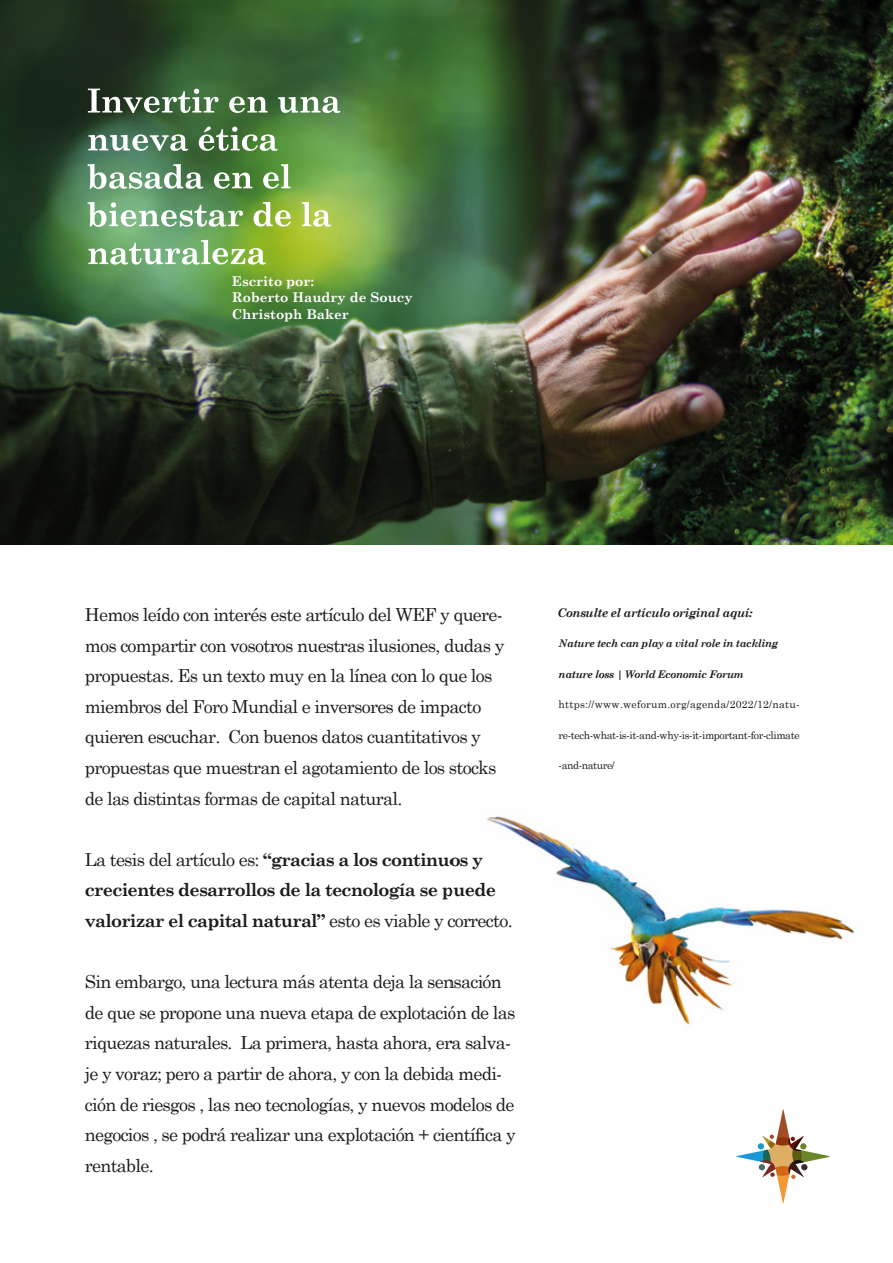
<style>
.page{position:relative;width:893px;height:1263px;background:#fff}
.page>*{position:absolute;margin:0;border:0;box-sizing:border-box;transform-origin:0 0}
.t1{font:18px/30.6px "Century Schoolbook";letter-spacing:-.04em;color:#1d1d1b}
.t2{font:700 18px/30.6px "Century Schoolbook";letter-spacing:-.04em;color:#1d1d1b}
.t3{font:700 13.5px/16.2px "Century Schoolbook";color:#fff}
.t4{font:italic 700 12px "Century Schoolbook";letter-spacing:-.04em;color:#1d1d1b}
.t5{font:italic 700 10.5px "Century Schoolbook";letter-spacing:-.04em;color:#1d1d1b}
.t6{font:10.5px "Century Schoolbook";letter-spacing:-.035em;color:#1d1d1b}
.t7{font:10.5px "Century Schoolbook";letter-spacing:.025em;color:#1d1d1b}
.s1{font-weight:400}
</style>
<div class="page">
<img style="left:0;top:0;width:893px;height:545px">
<svg style="left:88px;top:89px;width:131px;height:24px"></svg>
<svg style="left:229px;top:97px;width:39px;height:16px"></svg>
<svg style="left:278px;top:97px;width:62px;height:16px"></svg>
<svg style="left:88px;top:134px;width:100px;height:17px"></svg>
<svg style="left:199px;top:126px;width:79px;height:25px"></svg>
<svg style="left:88px;top:164px;width:116px;height:25px"></svg>
<svg style="left:214px;top:172px;width:38px;height:17px"></svg>
<svg style="left:263px;top:164px;width:27px;height:25px"></svg>
<svg style="left:88px;top:202px;width:155px;height:25px"></svg>
<svg style="left:254px;top:202px;width:37px;height:25px"></svg>
<svg style="left:302px;top:202px;width:29px;height:25px"></svg>
<svg style="left:88px;top:240px;width:178px;height:25px"></svg>
<img style="left:486px;top:816px;width:369px;height:213px">
<svg style="left:736px;top:1109px;width:68px;height:94px"></svg>
<svg style="left:792px;top:1135px;width:38px;height:38px"></svg>
<svg style="left:756px;top:1160px;width:19px;height:19px"></svg>
<svg style="left:788px;top:1160px;width:20px;height:19px"></svg>
<p class="t3" style="left:232px;top:273px;width:182px">Escrito por:<br>Roberto Haudry de Soucy<br>Christoph Baker</p>
<p class="t1" style="left:85px;top:598px;width:421px">Hemos leído con interés este artículo del WEF y quere&shy;mos compartir con vosotros nuestras ilusiones, dudas y propuestas. Es un texto muy en la línea con lo que los miembros del Foro Mundial e inversores de impacto quieren escuchar. Con buenos datos cuantitativos y propuestas que muestran el agotamiento de los stocks de las distintas formas de capital natural.</p>
<p class="t2" style="left:85px;top:843px;width:429px"><span class="s1">La tesis del artículo es:</span> “gracias a los continuos y crecientes desarrollos de la tecnología se puede valorizar el capital natural” <span class="s1">esto es viable y correcto.</span></p>
<p class="t1" style="left:85px;top:965px;width:432px">Sin embargo, una lectura más atenta deja la sensación de que se propone una nueva etapa de explotación de las riquezas naturales. La primera, hasta ahora, era salva&shy;je y voraz; pero a partir de ahora, y con la debida medi&shy;ción de riesgos , las neo tecnologías, y nuevos modelos de negocios , se podrá realizar una explotación + científica y rentable.</p>
<p class="t4" style="left:558px;top:604px;width:196px">Consulte el artículo original aquí:</p>
<p class="t5" style="left:559px;top:635px;width:221px">Nature tech can play a vital role in tackling</p>
<p class="t5" style="left:559px;top:666px;width:187px">nature loss | World Economic Forum</p>
<p class="t7" style="left:559px;top:695px;width:243px">https://www.weforum.org/agenda/2022/12/natu-</p>
<p class="t6" style="left:559px;top:726px;width:243px">re-tech-what-is-it-and-why-is-it-important-for-climate</p>
<p class="t6" style="left:559px;top:757px;width:58px">-and-nature/</p>
</div>
